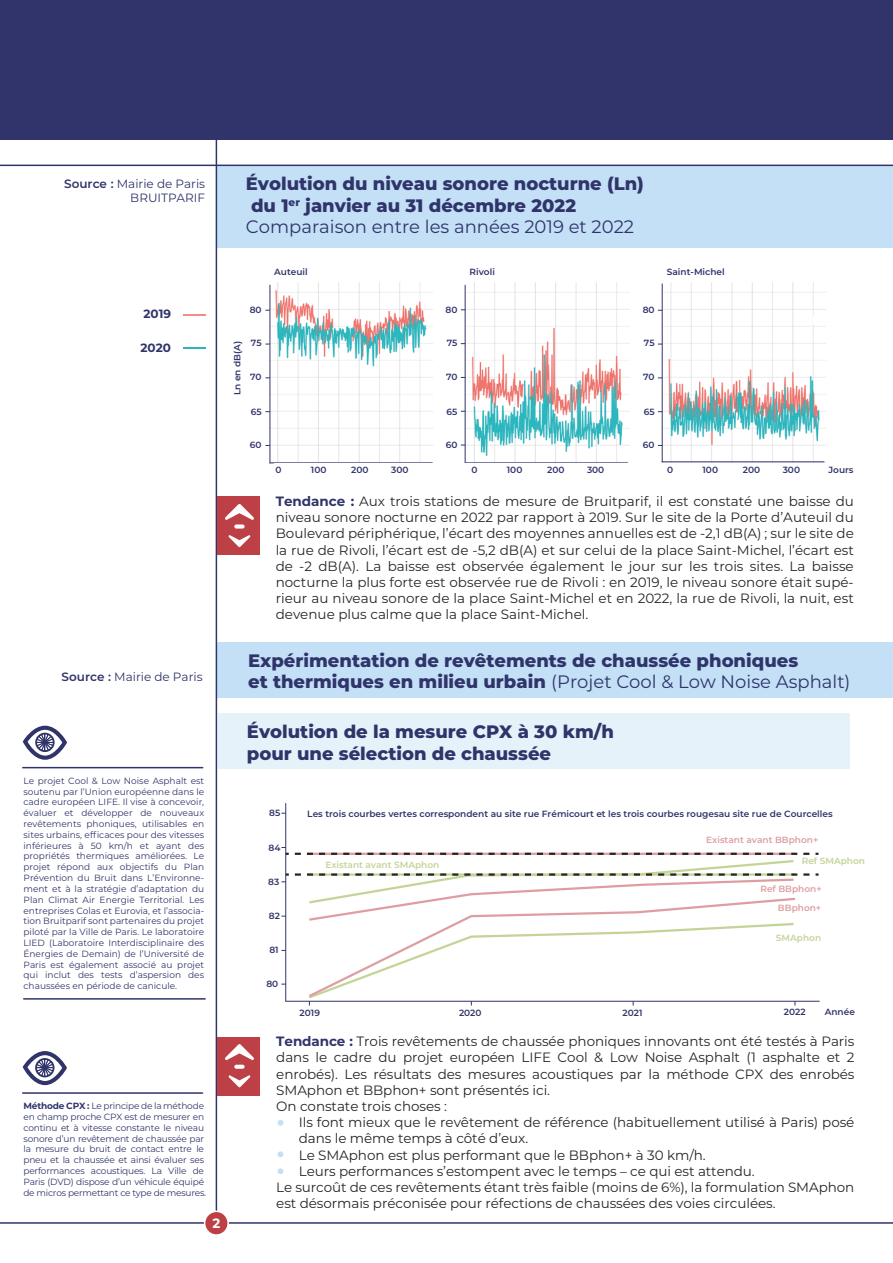
<style>
.page{position:relative;width:893px;height:1263px;background:#fff}
.page>*{position:absolute;margin:0;border:0;box-sizing:border-box;transform-origin:0 0}
.t1{font:800 18px/21.6px "Montserrat";color:#30346a}
.t2{font:13.5px/16.2px "Montserrat";letter-spacing:-.005em;color:#272526;text-align:justify}
.t3{font:700 13.5px "Montserrat";color:#fff}
.t4{font:12px/14.4px "Montserrat";color:#30346a;text-align:right}
.t5{font:700 12px "Montserrat";color:#30346a}
.t6{font:9px/10.8px "Montserrat";letter-spacing:-.02em;color:#30346a;text-align:justify}
.t7{font:600 9px "Montserrat";color:#30346a}
.t8{font:600 9px "Montserrat";color:#de9ea1}
.t9{font:600 9px "Montserrat";color:#c3d497}
.s1{font-weight:600}
.s2{font-weight:700}
.s3{font-weight:400}
.s4{font-weight:700;color:#30346a}
</style>
<div class="page">
<div style="left:216px;top:642px;width:677px;height:55px;background:#c3e0f6"></div>
<div style="left:216px;top:165px;width:677px;height:83px;background:#c3e0f6"></div>
<hr style="left:216px;top:138px;width:1px;height:1086px;background:#30346a">
<div style="left:0;top:0;width:893px;height:140px;background:#30346a"></div>
<div style="left:217px;top:497px;width:43px;height:58px;background:#bc4045"></div>
<svg style="left:225px;top:504px;width:29px;height:16px"></svg>
<svg style="left:229px;top:535px;width:21px;height:12px"></svg>
<div style="left:234px;top:524px;width:11px;height:5px;background:#fff;border-radius:2px"></div>
<div style="left:217px;top:713px;width:633px;height:56px;background:#e6f2fa"></div>
<div style="left:217px;top:1037px;width:43px;height:58px;background:#bc4045"></div>
<svg style="left:225px;top:1044px;width:29px;height:16px"></svg>
<svg style="left:229px;top:1075px;width:21px;height:12px"></svg>
<svg style="left:234px;top:1065px;width:11px;height:4px"></svg>
<hr style="left:183px;top:347px;width:22px;height:2px;background:#2bb6bd">
<hr style="left:183px;top:314px;width:22px;height:2px;background:#f08d88">
<hr style="left:0;top:165px;width:893px;height:1px;background:#30346a">
<img style="left:267px;top:282px;width:559px;height:182px">
<hr style="left:270px;top:462px;width:163px;height:1px;background:#30346a">
<hr style="left:465px;top:462px;width:163px;height:1px;background:#30346a">
<hr style="left:662px;top:461px;width:162px;height:1px;background:#30346a">
<hr style="left:270px;top:285px;width:1px;height:179px;background:#30346a">
<hr style="left:465px;top:285px;width:1px;height:179px;background:#30346a">
<hr style="left:662px;top:283px;width:1px;height:179px;background:#30346a">
<div style="left:813px;top:316px;width:48px;height:9px;background:#fff"></div>
<div style="left:814px;top:331px;width:43px;height:8px;background:#fff"></div>
<hr style="left:286px;top:1001px;width:534px;height:1px;background:#30346a">
<hr style="left:285px;top:803px;width:1px;height:199px;background:#30346a">
<svg style="left:281px;top:847px;width:8px;height:8px"></svg>
<svg style="left:281px;top:873px;width:8px;height:9px"></svg>
<svg style="left:295px;top:853px;width:523px;height:152px"></svg>
<hr style="left:24px;top:998px;width:181px;height:2px;background:#30346a">
<hr style="left:23px;top:767px;width:180px;height:1px;background:#30346a">
<svg style="left:23px;top:726px;width:44px;height:34px"></svg>
<hr style="left:23px;top:1092px;width:180px;height:2px;background:#30346a">
<svg style="left:23px;top:1051px;width:44px;height:34px"></svg>
<svg style="left:278px;top:1120px;width:5px;height:6px"></svg>
<svg style="left:278px;top:1151px;width:5px;height:6px"></svg>
<svg style="left:278px;top:1168px;width:5px;height:6px"></svg>
<hr style="left:0;top:1222px;width:893px;height:2px;background:#30346a">
<div style="left:205px;top:1211px;width:23px;height:24px;background:#bc4045;border-radius:50%"></div>
<div style="left:204px;top:1210px;width:25px;height:26px;border:2px solid #fff;border-radius:50%"></div>
<p class="t4" style="left:64px;top:176px;width:142px"><span class="s1">Source :</span> Mairie de Paris<br>BRUITPARIF</p>
<p class="t5" style="left:143px;top:305px;width:29px">2019</p>
<p class="t5" style="left:141px;top:339px;width:32px">2020</p>
<p class="t4" style="left:62px;top:669px;width:142px"><span class="s1">Source :</span> Mairie de Paris</p>
<p class="t6" style="left:24px;top:775px;width:182px">Le projet Cool &amp; Low Noise Asphalt est soutenu par l’Union européenne dans le cadre européen LIFE. Il vise à concevoir, évaluer et développer de nouveaux revêtements phoniques, utilisables en sites urbains, efficaces pour des vitesses inférieures à 50 km/h et ayant des propriétés thermiques améliorées. Le projet répond aux objectifs du Plan Prévention du Bruit dans L’Environne&shy;ment et à la stratégie d’adaptation du Plan Climat Air Energie Territorial. Les entreprises Colas et Eurovia, et l’associa&shy;tion Bruitparif sont partenaires du projet piloté par la Ville de Paris. Le laboratoire LIED (Laboratoire Interdisciplinaire des Énergies de Demain) de l’Université de Paris est également associé au projet qui inclut des tests d’aspersion des chaussées en période de canicule.</p>
<p class="t6" style="left:23px;top:1100px;width:184px;text-align:left"><span class="s2">Méthode CPX :</span> Le principe de la méthode en champ proche CPX est de mesurer en continu et à vitesse constante le niveau sonore d’un revêtement de chaussée par la mesure du bruit de contact entre le pneu et la chaussée et ainsi évaluer ses performances acoustiques. La Ville de Paris (DVD) dispose d’un véhicule équipé de micros permettant ce type de mesures.</p>
<p class="t3" style="left:212px;top:1213px;width:9px">2</p>
<h1 class="t1" style="left:246px;top:172px;width:399px">Évolution du niveau sonore nocturne (Ln) du 1<sup>er</sup> janvier au 31 décembre 2022<br><span class="s3">Comparaison entre les années 2019 et 2022</span></h1>
<p class="t7" style="left:274px;top:266px;width:35px">Auteuil</p>
<p class="t7" style="left:470px;top:266px;width:27px">Rivoli</p>
<p class="t7" style="left:667px;top:266px;width:59px">Saint-Michel</p>
<p class="t7" style="left:250px;top:303px;width:13px">80</p>
<p class="t7" style="left:446px;top:303px;width:13px">80</p>
<p class="t7" style="left:643px;top:303px;width:13px">80</p>
<p class="t7" style="left:231px;top:395px;width:56px;rotate:-90deg">Ln en dB(A)</p>
<p class="t7" style="left:251px;top:337px;width:12px">75</p>
<p class="t7" style="left:250px;top:371px;width:13px">70</p>
<p class="t7" style="left:447px;top:337px;width:12px">75</p>
<p class="t7" style="left:446px;top:371px;width:13px">70</p>
<p class="t7" style="left:644px;top:337px;width:12px">75</p>
<p class="t7" style="left:643px;top:371px;width:13px">70</p>
<p class="t7" style="left:251px;top:405px;width:12px">65</p>
<p class="t7" style="left:447px;top:405px;width:12px">65</p>
<p class="t7" style="left:644px;top:405px;width:12px">65</p>
<p class="t7" style="left:250px;top:439px;width:13px">60</p>
<p class="t7" style="left:446px;top:439px;width:13px">60</p>
<p class="t7" style="left:643px;top:439px;width:13px">60</p>
<p class="t7" style="left:276px;top:463px;width:8px">0</p>
<p class="t7" style="left:311px;top:463px;width:17px">100</p>
<p class="t7" style="left:351px;top:463px;width:19px">200</p>
<p class="t7" style="left:391px;top:463px;width:19px">300</p>
<p class="t7" style="left:471px;top:463px;width:8px">0</p>
<p class="t7" style="left:507px;top:463px;width:17px">100</p>
<p class="t7" style="left:547px;top:463px;width:19px">200</p>
<p class="t7" style="left:587px;top:463px;width:19px">300</p>
<p class="t7" style="left:667px;top:463px;width:8px">0</p>
<p class="t7" style="left:702px;top:463px;width:17px">100</p>
<p class="t7" style="left:743px;top:463px;width:19px">200</p>
<p class="t7" style="left:783px;top:463px;width:19px">300</p>
<p class="t7" style="left:828px;top:463px;width:27px">Jours</p>
<p class="t2" style="left:276px;top:493px;width:580px"><span class="s4">Tendance :</span> Aux trois stations de mesure de Bruitparif, il est constaté une baisse du niveau sonore nocturne en 2022 par rapport à 2019. Sur le site de la Porte d’Auteuil du Boulevard périphérique, l’écart des moyennes annuelles est de -2,1 dB(A) ; sur le site de la rue de Rivoli, l’écart est de -5,2 dB(A) et sur celui de la place Saint-Michel, l’écart est de -2 dB(A). La baisse est observée également le jour sur les trois sites. La baisse nocturne la plus forte est observée rue de Rivoli : en 2019, le niveau sonore était supé&shy;rieur au niveau sonore de la place Saint-Michel et en 2022, la rue de Rivoli, la nuit, est devenue plus calme que la place Saint-Michel.</p>
<h1 class="t1" style="left:248px;top:648px;width:604px">Expérimentation de revêtements de chaussée phoniques<br>et thermiques en milieu urbain <span class="s3">(Projet Cool &amp; Low Noise Asphalt)</span></h1>
<h1 class="t1" style="left:247px;top:720px;width:368px">Évolution de la mesure CPX à 30 km/h pour une sélection de chaussée</h1>
<p class="t7" style="left:269px;top:806px;width:13px">85</p>
<p class="t7" style="left:269px;top:841px;width:13px">84</p>
<p class="t7" style="left:268px;top:875px;width:13px">83</p>
<p class="t7" style="left:269px;top:909px;width:13px">82</p>
<p class="t7" style="left:269px;top:943px;width:11px">81</p>
<p class="t7" style="left:266px;top:977px;width:13px">80</p>
<p class="t7" style="left:307px;top:808px;width:527px">Les trois courbes vertes correspondent au site rue Frémicourt et les trois courbes rougesau site rue de Courcelles</p>
<p class="t9" style="left:325px;top:858px;width:116px">Existant avant SMAphon</p>
<p class="t8" style="left:706px;top:833px;width:114px">Existant avant BBphon+</p>
<p class="t9" style="left:802px;top:854px;width:65px">Ref SMAphon</p>
<p class="t8" style="left:760px;top:882px;width:63px">Ref BBphon+</p>
<p class="t8" style="left:778px;top:901px;width:45px">BBphon+</p>
<p class="t9" style="left:776px;top:931px;width:47px">SMAphon</p>
<p class="t7" style="left:300px;top:1006px;width:22px">2019</p>
<p class="t7" style="left:459px;top:1006px;width:24px">2020</p>
<p class="t7" style="left:623px;top:1006px;width:21px">2021</p>
<p class="t7" style="left:784px;top:1005px;width:23px">2022</p>
<p class="t7" style="left:825px;top:1005px;width:32px">Année</p>
<p class="t2" style="left:276px;top:1033px;width:580px;text-align:left"><span class="s4">Tendance :</span> Trois revêtements de chaussée phoniques innovants ont été testés à Paris dans le cadre du projet européen LIFE Cool &amp; Low Noise Asphalt (1 asphalte et 2 enrobés). Les résultats des mesures acoustiques par la méthode CPX des enrobés SMAphon et BBphon+ sont présentés ici.<br>On constate trois choses :</p>
<p class="t2" style="left:299px;top:1114px;width:557px">Ils font mieux que le revêtement de référence (habituellement utilisé à Paris) posé</p>
<p class="t2" style="left:299px;top:1130px;width:231px">dans le même temps à côté d’eux.</p>
<p class="t2" style="left:299px;top:1146px;width:408px">Le SMAphon est plus performant que le BBphon+ à 30 km/h.</p>
<p class="t2" style="left:299px;top:1162px;width:458px">Leurs performances s’estompent avec le temps – ce qui est attendu.</p>
<p class="t2" style="left:276px;top:1179px;width:580px">Le surcoût de ces revêtements étant très faible (moins de 6%), la formulation SMAphon</p>
<p class="t2" style="left:276px;top:1195px;width:501px">est désormais préconisée pour réfections de chaussées des voies circulées.</p>
</div>
